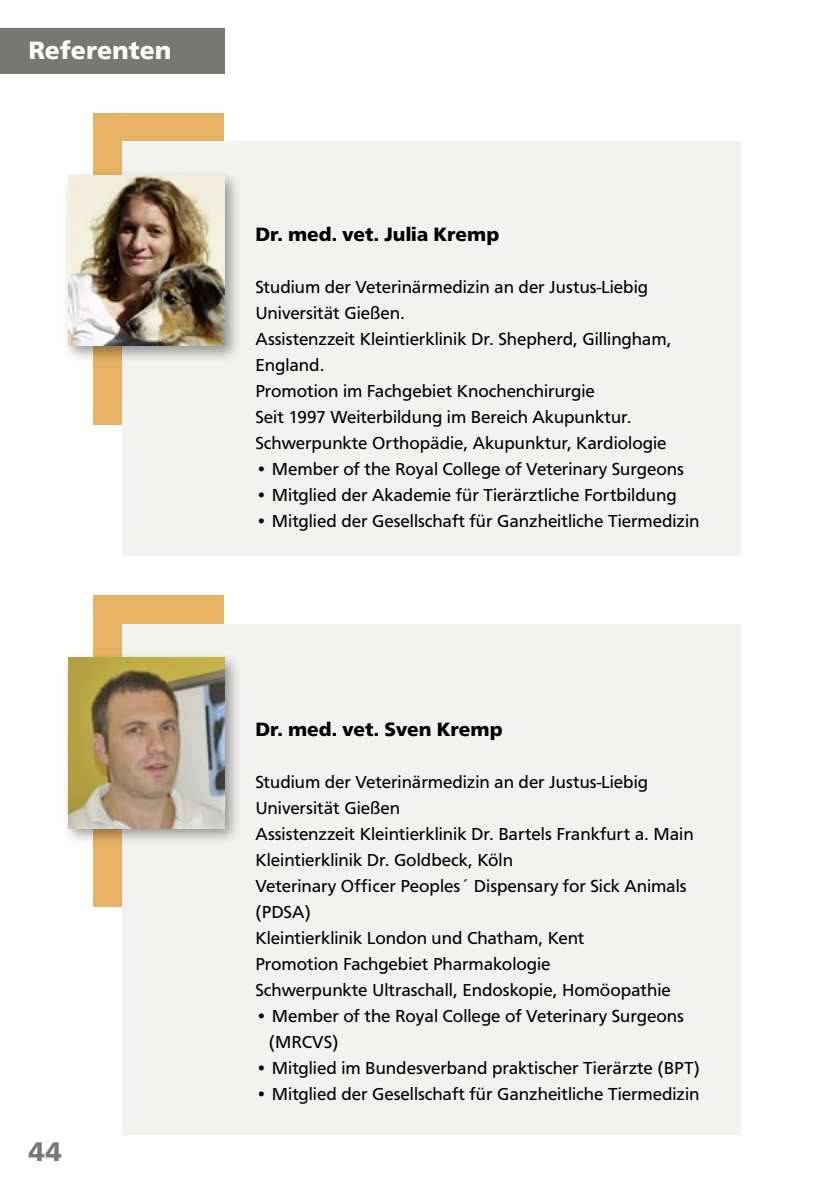
<style>
.page{position:relative;width:840px;height:1191px;background:#fff}
.page>*{position:absolute;margin:0;border:0;box-sizing:border-box;transform-origin:0 0}
.t1{font:700 28px "Front Page";color:#777874}
.t2{font:700 26px "Front Page";color:#fff}
.t3{font:700 20px "Front Page";color:#000}
.t4{font:18px/26px "Front Page";color:#000}
</style>
<div class="page">
<div style="left:0;top:28px;width:224px;height:46px;background:#777874"></div>
<div style="left:94px;top:113px;width:130px;height:312px;background:#e7b264"></div>
<div style="left:94px;top:595px;width:130px;height:312px;background:#e7b264"></div>
<div style="left:122px;top:142px;width:618px;height:414px;background:#f2f2f1"></div>
<div style="left:122px;top:624px;width:618px;height:510px;background:#f2f2f1"></div>
<div style="left:62px;top:169px;width:180px;height:195px;background:#000;opacity:.4"></div>
<img style="left:68px;top:176px;width:156px;height:170px">
<div style="left:62px;top:651px;width:180px;height:195px;background:#000;opacity:.4"></div>
<img style="left:68px;top:658px;width:156px;height:170px">
<h2 class="t2" style="left:28px;top:35px;width:144px">Referenten</h2>
<h1 class="t1" style="left:28px;top:1135px;width:35px">44</h1>
<p class="t3" style="left:255px;top:223px;width:245px">Dr. med. vet. Julia Kremp</p>
<p class="t4" style="left:255px;top:274px;width:417px">Studium der Veterinärmedizin an der Justus-Liebig Universität Gießen.<br>Assistenzzeit Kleintierklinik Dr. Shepherd, Gillingham, England.<br>Promotion im Fachgebiet Knochenchirurgie<br>Seit 1997 Weiterbildung im Bereich Akupunktur.<br>Schwerpunkte Orthopädie, Akupunktur, Kardiologie</p>
<p class="t4" style="left:255px;top:456px;width:430px">• Member of the Royal College of Veterinary Surgeons</p>
<p class="t4" style="left:255px;top:482px;width:422px">• Mitglied der Akademie für Tierärztliche Fortbildung</p>
<p class="t4" style="left:255px;top:508px;width:445px">• Mitglied der Gesellschaft für Ganzheitliche Tiermedizin</p>
<p class="t3" style="left:255px;top:717px;width:249px">Dr. med. vet. Sven Kremp</p>
<p class="t4" style="left:255px;top:768px;width:439px">Studium der Veterinärmedizin an der Justus-Liebig Universität Gießen<br>Assistenzzeit Kleintierklinik Dr. Bartels Frankfurt a. Main Kleintierklinik Dr. Goldbeck, Köln<br>Veterinary Officer Peoples´ Dispensary for Sick Animals (PDSA)<br>Kleintierklinik London und Chatham, Kent<br>Promotion Fachgebiet Pharmakologie<br>Schwerpunkte Ultraschall, Endoskopie, Homöopathie</p>
<p class="t4" style="left:269px;top:1002px;width:416px;text-indent:-14px">• Member of the Royal College of Veterinary Surgeons (MRCVS)</p>
<p class="t4" style="left:255px;top:1054px;width:446px">• Mitglied im Bundesverband praktischer Tierärzte (BPT)</p>
<p class="t4" style="left:255px;top:1080px;width:445px">• Mitglied der Gesellschaft für Ganzheitliche Tiermedizin</p>
</div>
